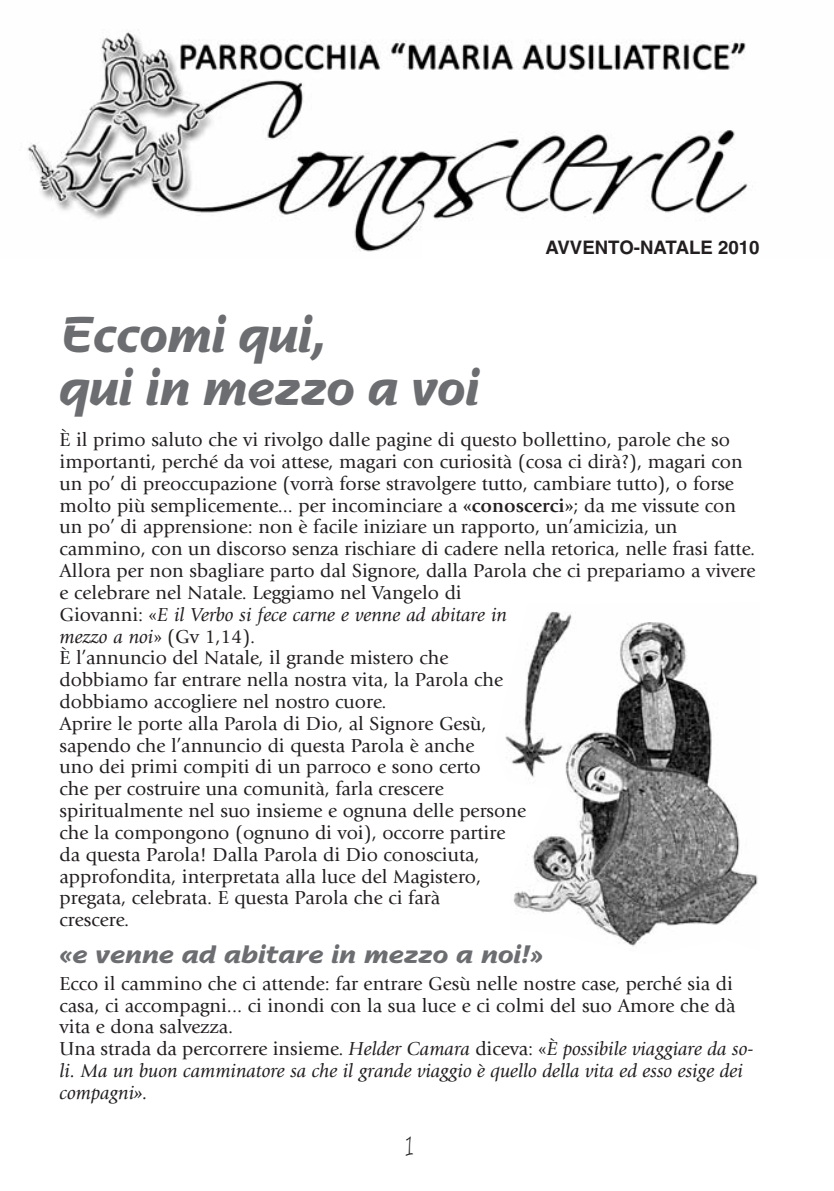
<style>
.page{position:relative;width:834px;height:1191px;background:#fff}
.page>*{position:absolute;margin:0;border:0;box-sizing:border-box;transform-origin:0 0}
.t1{font:700 52.15px/52.1px "Nadianne";color:#6c6d70;scale:.9 1}
.t2{font:33.6px "Freehand 591 BT Regular A";color:#231f20;scale:.8 1}
.t3{font:700 26.07px "Nadianne";color:#6c6d70}
.t4{font:19.6px/21.9px "Giovanni";color:#231f20}
.t5{font:700 18.72px "Helvetica";color:#231f20}
.s1{font-weight:700}
.s2{font-style:italic}
.s3{font-weight:700;font-style:italic}
</style>
<div class="page">
<img style="left:27px;top:29px;width:721px;height:223px">
<img style="left:505px;top:612px;width:253px;height:335px">
<div style="left:422px;top:240px;width:337px;height:27px;background:#fff"></div>
<p class="t5" style="left:545px;top:240px;width:215px">AVVENTO-NATALE 2010</p>
<h1 class="t1" style="left:60px;top:308px;width:468px">Eccomi qui,<br>qui in mezzo a voi</h1>
<p class="t4" style="left:60px;top:430px;width:697px">È il primo saluto che vi rivolgo dalle pagine di questo bollettino, parole che so importanti, perché da voi attese, magari con curiosità (cosa ci dirà?), magari con un po’ di preoccupazione (vorrà forse stravolgere tutto, cambiare tutto), o forse molto più semplicemente... per incominciare a <span class="s1">«conoscerci»</span>; da me vissute con un po’ di apprensione: non è facile iniziare un rapporto, un’amicizia, un cammino, con un discorso senza rischiare di cadere nella retorica, nelle frasi fatte.<br>Allora per non sbagliare parto dal Signore, dalla Parola che ci prepariamo a vivere e celebrare nel Natale. Leggiamo nel Vangelo di<br>Giovanni: «<span class="s2">E il Verbo si fece carne e venne ad abitare in<br>mezzo a noi</span>» (Gv 1,14).<br>È l’annuncio del Natale, il grande mistero che<br>dobbiamo far entrare nella nostra vita, la Parola che<br>dobbiamo accogliere nel nostro cuore.<br>Aprire le porte alla Parola di Dio, al Signore Gesù,<br>sapendo che l’annuncio di questa Parola è anche<br>uno dei primi compiti di un parroco e sono certo<br>che per costruire una comunità, farla crescere<br>spiritualmente nel suo insieme e ognuna delle persone<br>che la compongono (ognuno di voi), occorre partire<br>da questa Parola! Dalla Parola di Dio conosciuta,<br>approfondita, interpretata alla luce del Magistero,<br>pregata, celebrata. E questa Parola che ci farà<br>crescere.</p>
<h3 class="t3" style="left:60px;top:938px;width:485px">«e venne ad abitare in mezzo a noi!»</h3>
<p class="t4" style="left:60px;top:974px;width:695px">Ecco il cammino che ci attende: far entrare Gesù nelle nostre case, perché sia di casa, ci accompagni... ci inondi con la sua luce e ci colmi del suo Amore che dà vita e dona salvezza.<br>Una strada da percorrere insieme. <span class="s2">Helder Camara</span> diceva: «<span class="s2">È possibile viaggiare da so&shy;li. Ma un buon camminatore sa che il grande viaggio è quello della vita ed esso esige dei compagni</span><span class="s3">»</span><span class="s2">.</span></p>
<h2 class="t2" style="left:405px;top:1131px;width:12px">1</h2>
</div>
